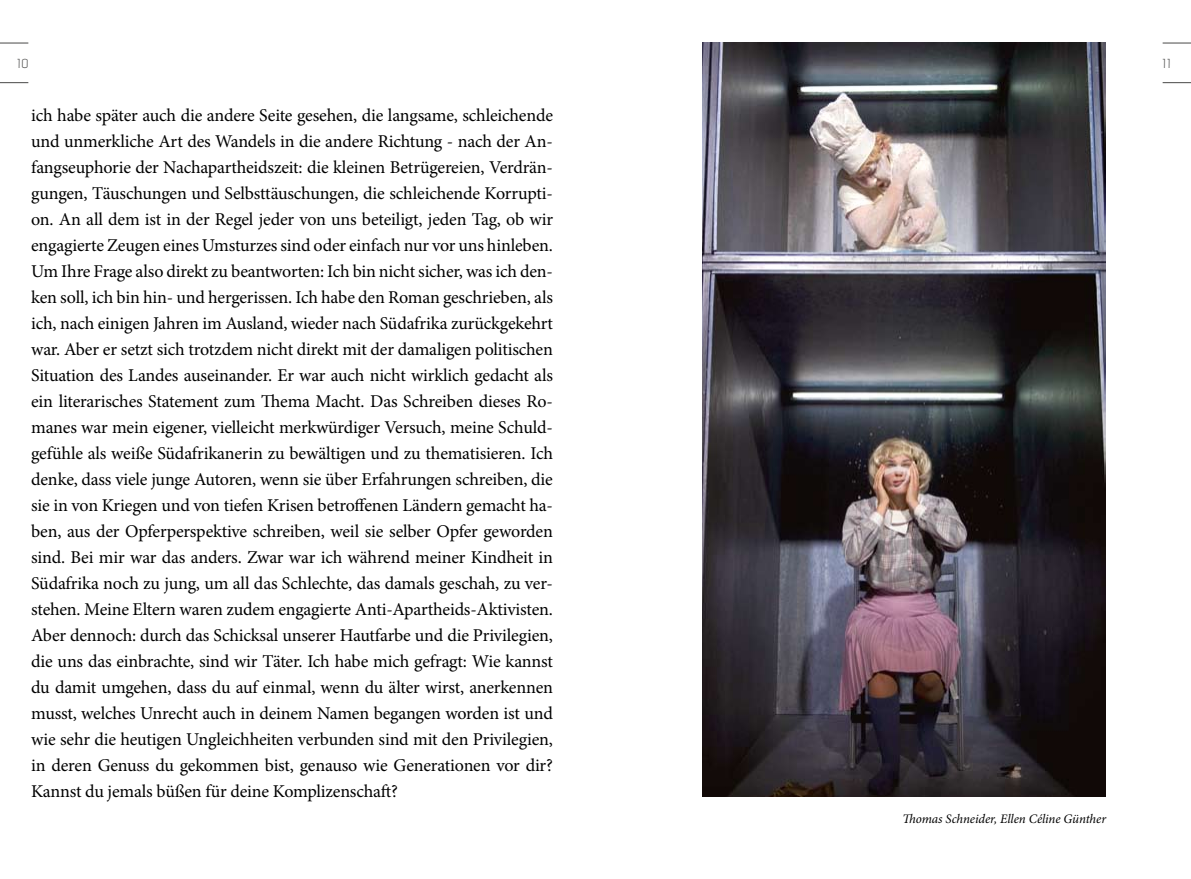
<style>
.page{position:relative;width:1191px;height:879px;background:#fff}
.page>*{position:absolute;margin:0;border:0;box-sizing:border-box;transform-origin:0 0}
.t1{font:18px/26px "Minion Pro";letter-spacing:-.01em;color:#000;text-align:justify}
.t2{font:italic 13px "Minion Pro";letter-spacing:-.005em;color:#000}
.t3{font:13px "Dekar Special";color:#494948}
</style>
<div class="page">
<svg style="left:0;top:43px;width:28px;height:1px"></svg>
<svg style="left:0;top:82px;width:28px;height:1px"></svg>
<svg style="left:1162px;top:82px;width:29px;height:1px"></svg>
<svg style="left:1162px;top:43px;width:29px;height:1px"></svg>
<img style="left:702px;top:43px;width:403px;height:754px">
<p class="t3" style="left:17px;top:57px;width:13px">10</p>
<p class="t3" style="left:1162px;top:57px;width:9px">11</p>
<p class="t1" style="left:31px;top:102px;width:523px">ich habe später auch die andere Seite gesehen, die langsame, schleichende und unmerkliche Art des Wandels in die andere Richtung - nach der An&shy;fangseuphorie der Nachapartheidszeit: die kleinen Betrügereien, Verdrän&shy;gungen, Täuschungen und Selbsttäuschungen, die schleichende Korrupti&shy;on. An all dem ist in der Regel jeder von uns beteiligt, jeden Tag, ob wir engagierte Zeugen eines Umsturzes sind oder einfach nur vor uns hinleben.<br>Um Ihre Frage also direkt zu beantworten: Ich bin nicht sicher, was ich den&shy;ken soll, ich bin hin- und hergerissen. Ich habe den Roman geschrieben, als ich, nach einigen Jahren im Ausland, wieder nach Südafrika zurückgekehrt war. Aber er setzt sich trotzdem nicht direkt mit der damaligen politischen Situation des Landes auseinander. Er war auch nicht wirklich gedacht als ein literarisches Statement zum Thema Macht. Das Schreiben dieses Ro&shy;manes war mein eigener, vielleicht merkwürdiger Versuch, meine Schuld&shy;gefühle als weiße Südafrikanerin zu bewältigen und zu thematisieren. Ich denke, dass viele junge Autoren, wenn sie über Erfahrungen schreiben, die sie in von Kriegen und von tiefen Krisen betroffenen Ländern gemacht ha&shy;ben, aus der Opferperspektive schreiben, weil sie selber Opfer geworden sind. Bei mir war das anders. Zwar war ich während meiner Kindheit in Südafrika noch zu jung, um all das Schlechte, das damals geschah, zu ver&shy;stehen. Meine Eltern waren zudem engagierte Anti-Apartheids-Aktivisten.<br>Aber dennoch: durch das Schicksal unserer Hautfarbe und die Privilegien, die uns das einbrachte, sind wir Täter. Ich habe mich gefragt: Wie kannst du damit umgehen, dass du auf einmal, wenn du älter wirst, anerkennen musst, welches Unrecht auch in deinem Namen begangen worden ist und wie sehr die heutigen Ungleichheiten verbunden sind mit den Privilegien, in deren Genuss du gekommen bist, genauso wie Generationen vor dir?<br>Kannst du jemals büßen für deine Komplizenschaft?</p>
<p class="t2" style="left:902px;top:809px;width:205px">Thomas Schneider, Ellen Céline Günther</p>
</div>
